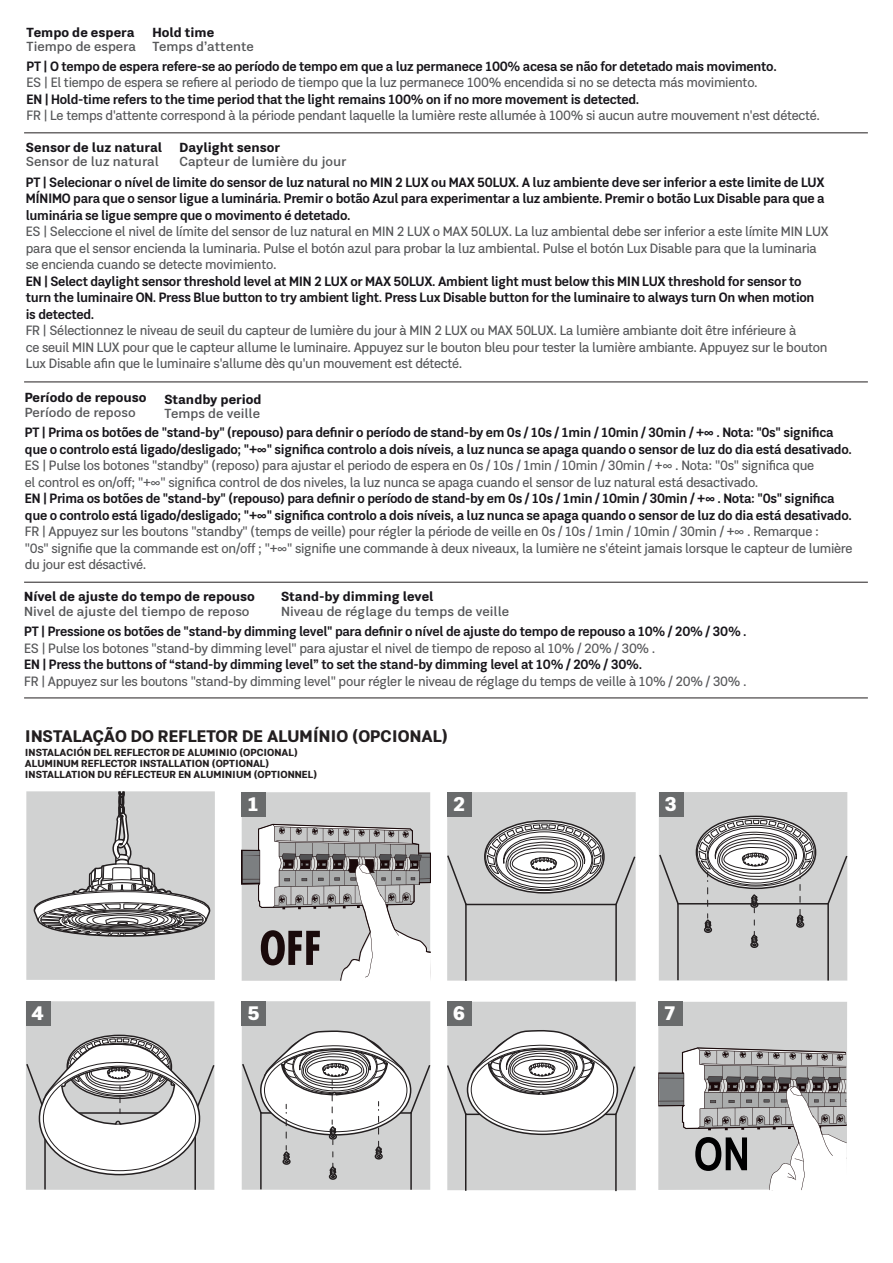
<style>
.page{position:relative;width:893px;height:1263px;background:#fff}
.page>*{position:absolute;margin:0;border:0;box-sizing:border-box;transform-origin:0 0}
.t1{font:800 20.25px "Kommon Grotesk";color:#fff}
.t2{font:800 17.1px "Kommon Grotesk";color:#231f20}
.t3{font:500 13.8px/16.5px "Kommon Grotesk";letter-spacing:-.025em;color:#57585a;scale:.96 1}
.t4{font:700 13.8px/16.5px "Kommon Grotesk";letter-spacing:-.025em;color:#18161b;scale:.96 1}
.t5{font:600 13.5px "Kommon Grotesk";color:#57585a}
.t6{font:800 13.5px "Kommon Grotesk";color:#18161b}
.t7{font:800 10.5px/11.4px "Kommon Grotesk";color:#231f20}
</style>
<div class="page">
<div style="left:26px;top:1001px;width:188px;height:189px;background:#d1d2d2"></div>
<div style="left:242px;top:792px;width:188px;height:189px;background:#d1d2d2"></div>
<svg style="left:241px;top:824px;width:190px;height:157px"></svg>
<div style="left:242px;top:792px;width:24px;height:25px;background:#696b6c"></div>
<div style="left:26px;top:1001px;width:24px;height:24px;background:#696b6c"></div>
<hr style="left:194px;top:1113px;width:2px;height:77px;background:#231f20">
<hr style="left:44px;top:1112px;width:2px;height:77px;background:#231f20">
<div style="left:242px;top:1001px;width:188px;height:189px;background:#d1d2d2"></div>
<div style="left:242px;top:1001px;width:24px;height:24px;background:#696b6c"></div>
<hr style="left:410px;top:1113px;width:2px;height:77px;background:#231f20">
<hr style="left:260px;top:1112px;width:2px;height:77px;background:#231f20">
<svg style="left:241px;top:1030px;width:190px;height:150px"></svg>
<svg style="left:26px;top:1034px;width:189px;height:142px"></svg>
<hr style="left:24px;top:382px;width:844px;height:1px;background:#231f20">
<hr style="left:24px;top:132px;width:844px;height:1px;background:#231f20">
<hr style="left:24px;top:697px;width:844px;height:1px;background:#231f20">
<hr style="left:24px;top:582px;width:844px;height:1px;background:#231f20">
<div style="left:26px;top:791px;width:189px;height:189px;background:#d1d2d2"></div>
<svg style="left:30px;top:791px;width:183px;height:146px"></svg>
<div style="left:659px;top:792px;width:188px;height:188px;background:#d1d2d2"></div>
<div style="left:447px;top:792px;width:189px;height:189px;background:#d1d2d2"></div>
<div style="left:447px;top:792px;width:24px;height:24px;background:#696b6c"></div>
<div style="left:659px;top:792px;width:24px;height:24px;background:#696b6c"></div>
<hr style="left:615px;top:904px;width:2px;height:77px;background:#231f20">
<hr style="left:465px;top:904px;width:2px;height:77px;background:#231f20">
<hr style="left:827px;top:904px;width:2px;height:76px;background:#231f20">
<hr style="left:677px;top:903px;width:2px;height:77px;background:#231f20">
<svg style="left:659px;top:815px;width:189px;height:134px"></svg>
<div style="left:447px;top:1002px;width:189px;height:188px;background:#d1d2d2"></div>
<div style="left:447px;top:1002px;width:25px;height:24px;background:#696b6c"></div>
<svg style="left:658px;top:1002px;width:189px;height:189px"></svg>
<div style="left:658px;top:1002px;width:24px;height:24px;background:#696b6c"></div>
<svg style="left:447px;top:819px;width:189px;height:87px"></svg>
<hr style="left:615px;top:1114px;width:2px;height:77px;background:#231f20">
<hr style="left:465px;top:1113px;width:1px;height:78px;background:#231f20">
<svg style="left:447px;top:1029px;width:188px;height:107px"></svg>
<p class="t6" style="left:152px;top:22px;width:63px">Hold time</p>
<p class="t5" style="left:152px;top:37px;width:103px">Temps d’attente</p>
<p class="t4" style="left:27px;top:57px;width:783px">PT | O tempo de espera refere-se ao período de tempo em que a luz permanece 100% acesa se não for detetado mais movimento.</p>
<p class="t3" style="left:27px;top:74px;width:763px">ES | El tiempo de espera se refiere al periodo de tiempo que la luz permanece 100% encendida si no se detecta más movimiento.</p>
<p class="t4" style="left:27px;top:90px;width:640px">EN | Hold-time refers to the time period that the light remains 100% on if no more movement is detected.</p>
<p class="t3" style="left:27px;top:107px;width:828px">FR | Le temps d'attente correspond à la période pendant laquelle la lumière reste allumée à 100% si aucun autre mouvement n'est détecté.</p>
<p class="t6" style="left:26px;top:137px;width:138px">Sensor de luz natural</p>
<p class="t5" style="left:26px;top:152px;width:135px">Sensor de luz natural</p>
<p class="t6" style="left:27px;top:22px;width:109px">Tempo de espera</p>
<p class="t5" style="left:27px;top:37px;width:111px">Tiempo de espera</p>
<p class="t6" style="left:180px;top:137px;width:102px">Daylight sensor</p>
<p class="t5" style="left:180px;top:152px;width:168px">Capteur de lumière du jour</p>
<p class="t4" style="left:26px;top:173px;width:834px;text-align:justify">PT | Selecionar o nível de limite do sensor de luz natural no MIN 2 LUX ou MAX 50LUX. A luz ambiente deve ser inferior a este limite de LUX MÍNIMO para que o sensor ligue a luminária. Premir o botão Azul para experimentar a luz ambiente. Premir o botão Lux Disable para que a luminária se ligue sempre que o movimento é detetado.</p>
<p class="t3" style="left:26px;top:223px;width:838px">ES | Seleccione el nivel de límite del sensor de luz natural en MIN 2 LUX o MAX 50LUX. La luz ambiental debe ser inferior a este límite MIN LUX para que el sensor encienda la luminaria. Pulse el botón azul para probar la luz ambiental. Pulse el botón Lux Disable para que la luminaria se encienda cuando se detecte movimiento.</p>
<p class="t4" style="left:26px;top:272px;width:823px">EN | Select daylight sensor threshold level at MIN 2 LUX or MAX 50LUX. Ambient light must below this MIN LUX threshold for sensor to turn the luminaire ON. Press Blue button to try ambient light. Press Lux Disable button for the luminaire to always turn On when motion is detected.</p>
<p class="t3" style="left:26px;top:322px;width:837px">FR | Sélectionnez le niveau de seuil du capteur de lumière du jour à MIN 2 LUX ou MAX 50LUX. La lumière ambiante doit être inférieure à<br>ce seuil MIN LUX pour que le capteur allume le luminaire. Appuyez sur le bouton bleu pour tester la lumière ambiante. Appuyez sur le bouton<br>Lux Disable afin que le luminaire s'allume dès qu'un mouvement est détecté.</p>
<p class="t6" style="left:25px;top:387px;width:123px">Período de repouso</p>
<p class="t5" style="left:25px;top:403px;width:112px">Período de reposo</p>
<p class="t6" style="left:164px;top:388px;width:99px">Standby period</p>
<p class="t5" style="left:164px;top:404px;width:97px">Temps de veille</p>
<p class="t4" style="left:25px;top:424px;width:863px">PT | Prima os botões de "stand-by" (repouso) para definir o período de stand-by em 0s / 10s / 1min / 10min / 30min / +∞ . Nota: "0s" significa que o controlo está ligado/desligado; "+∞" significa controlo a dois níveis, a luz nunca se apaga quando o sensor de luz do dia está desativado.</p>
<p class="t3" style="left:25px;top:457px;width:824px">ES | Pulse los botones "standby" (reposo) para ajustar el periodo de espera en 0s / 10s / 1min / 10min / 30min / +∞ . Nota: "0s" significa que el control es on/off; "+∞" significa control de dos niveles, la luz nunca se apaga cuando el sensor de luz natural está desactivado.</p>
<p class="t4" style="left:25px;top:490px;width:863px">EN | Prima os botões de "stand-by" (repouso) para definir o período de stand-by em 0s / 10s / 1min / 10min / 30min / +∞ . Nota: "0s" significa que o controlo está ligado/desligado; "+∞" significa controlo a dois níveis, a luz nunca se apaga quando o sensor de luz do dia está desativado.</p>
<p class="t3" style="left:25px;top:523px;width:864px">FR | Appuyez sur les boutons "standby" (temps de veille) pour régler la période de veille en 0s / 10s / 1min / 10min / 30min / +∞ . Remarque :<br>"0s" signifie que la commande est on/off ; "+∞" signifie une commande à deux niveaux, la lumière ne s'éteint jamais lorsque le capteur de lumière du jour est désactivé.</p>
<p class="t6" style="left:24px;top:586px;width:232px">Nível de ajuste do tempo de repouso</p>
<p class="t5" style="left:24px;top:601px;width:227px">Nivel de ajuste del tiempo de reposo</p>
<p class="t6" style="left:281px;top:586px;width:154px">Stand-by dimming level</p>
<p class="t5" style="left:281px;top:601px;width:230px">Niveau de réglage du temps de veille</p>
<p class="t4" style="left:24px;top:623px;width:754px">PT | Pressione os botões de "stand-by dimming level" para definir o nível de ajuste do tempo de repouso a 10% / 20% / 30% .</p>
<p class="t3" style="left:24px;top:639px;width:659px">ES | Pulse los botones "stand-by dimming level" para ajustar el nivel de tiempo de reposo al 10% / 20% / 30% .</p>
<p class="t4" style="left:24px;top:656px;width:645px">EN | Press the buttons of “stand-by dimming level” to set the stand-by dimming level at 10% / 20% / 30%.</p>
<p class="t3" style="left:24px;top:672px;width:754px">FR | Appuyez sur les boutons "stand-by dimming level" pour régler le niveau de réglage du temps de veille à 10% / 20% / 30% .</p>
<p class="t2" style="left:25px;top:723px;width:424px">INSTALAÇÃO DO REFLETOR DE ALUMÍNIO (OPCIONAL)</p>
<p class="t7" style="left:25px;top:746px;width:294px">INSTALACIÓN DEL REFLECTOR DE ALUMINIO (OPCIONAL)<br>ALUMINUM REFLECTOR INSTALLATION (OPTIONAL)<br>INSTALLATION DU RÉFLECTEUR EN ALUMINIUM (OPTIONNEL)</p>
<h1 class="t1" style="left:247px;top:788px;width:14px">1</h1>
<h1 class="t1" style="left:453px;top:788px;width:14px">2</h1>
<h1 class="t1" style="left:664px;top:788px;width:14px">3</h1>
<h1 class="t1" style="left:31px;top:997px;width:14px">4</h1>
<h1 class="t1" style="left:247px;top:997px;width:14px">5</h1>
<h1 class="t1" style="left:453px;top:997px;width:14px">6</h1>
<h1 class="t1" style="left:664px;top:997px;width:14px">7</h1>
</div>
